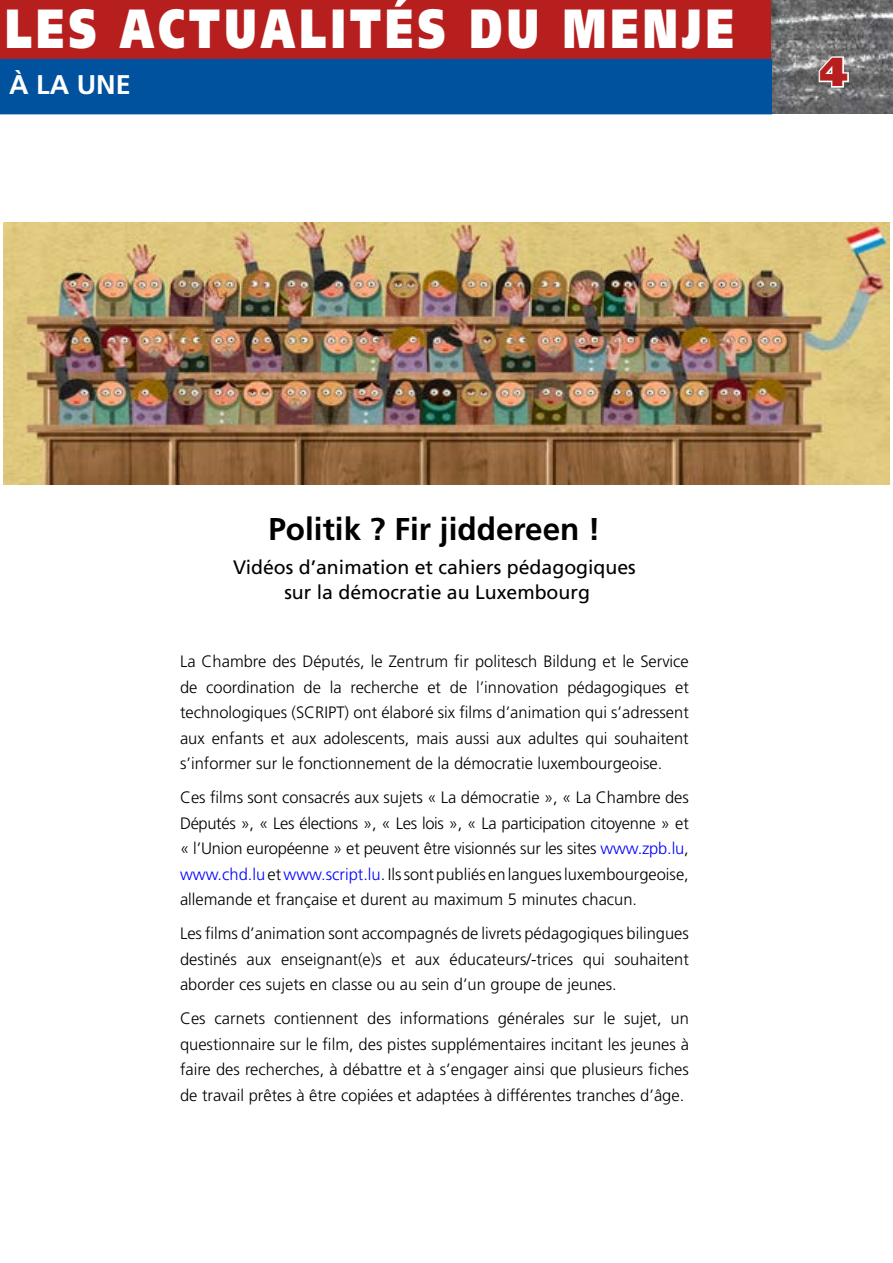
<style>
.page{position:relative;width:893px;height:1263px;background:#fff}
.page>*{position:absolute;margin:0;border:0;box-sizing:border-box;transform-origin:0 0}
.t1{font:900 55.05px "Frutiger";letter-spacing:.11em;color:#fff;scale:.74 1}
.t2{font:900 40.5px "Frutiger";color:#b71f1f}
.t3{font:700 31.5px "Frutiger";color:#000}
.t4{font:700 27px "Frutiger";color:#fff}
.t5{font:19.5px/25.5px "Frutiger";color:#000;text-align:center}
.t6{font:300 16.5px/25.5px "Frutiger";color:#000;text-align:justify}
.s1{color:#00f}
</style>
<div class="page">
<div style="left:0;top:0;width:771px;height:59px;background:#b71f1f"></div>
<img style="left:771px;top:0;width:122px;height:114px">
<svg style="left:817px;top:55px;width:33px;height:34px"></svg>
<div style="left:0;top:60px;width:771px;height:54px;background:#00529e"></div>
<div style="left:0;top:59px;width:772px;height:55px;border:2px solid #00529e"></div>
<img style="left:3px;top:223px;width:887px;height:262px">
<h1 class="t1" style="left:5px;top:-5px;width:986px">LES ACTUALITÉS DU MENJE</h1>
<h3 class="t4" style="left:9px;top:69px;width:123px">À LA UNE</h3>
<h2 class="t2" style="left:819px;top:47px;width:30px">4</h2>
<h3 class="t3" style="left:268px;top:510px;width:334px">Politik ? Fir jiddereen !</h3>
<p class="t5" style="left:233px;top:554px;width:404px">Vidéos d’animation et cahiers pédagogiques sur la démocratie au Luxembourg</p>
<p class="t6" style="left:180px;top:649px;width:510px">La Chambre des Députés, le Zentrum fir politesch Bildung et le Service de coordination de la recherche et de l’innovation pédagogiques et technologiques (SCRIPT) ont élaboré six films d’animation qui s’adressent aux enfants et aux adolescents, mais aussi aux adultes qui souhaitent s’informer sur le fonctionnement de la démocratie luxembourgeoise.</p>
<p class="t6" style="left:180px;top:785px;width:510px">Ces films sont consacrés aux sujets « La démocratie », « La Chambre des Députés », « Les élections », « Les lois », « La participation citoyenne » et « l’Union européenne » et peuvent être visionnés sur les sites <span class="s1">www.zpb.lu</span>, <span class="s1">www.chd.lu</span> et <span class="s1">www.script.lu</span>. Ils sont publiés en langues luxembourgeoise, allemande et française et durent au maximum 5 minutes chacun.</p>
<p class="t6" style="left:180px;top:921px;width:510px">Les films d’animation sont accompagnés de livrets pédagogiques bilingues destinés aux enseignant(e)s et aux éducateurs/-trices qui souhaitent aborder ces sujets en classe ou au sein d’un groupe de jeunes.</p>
<p class="t6" style="left:180px;top:1006px;width:510px">Ces carnets contiennent des informations générales sur le sujet, un questionnaire sur le film, des pistes supplémentaires incitant les jeunes à faire des recherches, à débattre et à s’engager ainsi que plusieurs fiches de travail prêtes à être copiées et adaptées à différentes tranches d’âge.</p>
</div>
